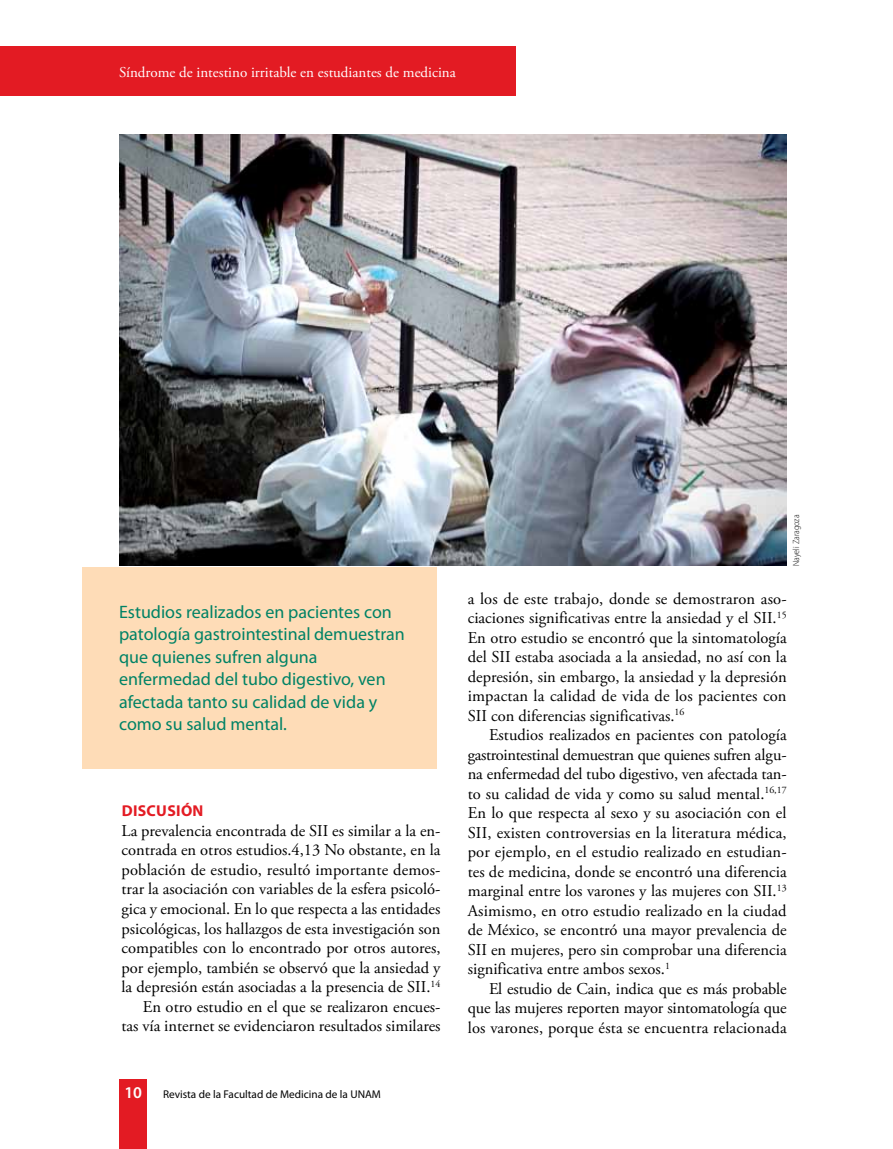
<style>
.page{position:relative;width:893px;height:1149px;background:#fff}
.page>*{position:absolute;margin:0;border:0;box-sizing:border-box;transform-origin:0 0}
.t1{font:18px/22.5px "Myriad Pro";color:#008265}
.t2{font:16.5px/19.5px "Adobe Garamond Pro";color:#000;text-align:justify}
.t3{font:600 16.5px "Myriad Pro";color:#fff}
.t4{font:700 15.75px "Myriad Pro";color:#e31b23}
.t5{font:15px "Adobe Garamond Pro";color:#fff}
.t6{font:11.25px "Myriad Pro";color:#000}
.t7{font:300 9px "Myriad Pro";color:#000;scale:.9 1}
</style>
<div class="page">
<div style="left:119px;top:1079px;width:28px;height:69px;background:#e31b23"></div>
<div style="left:0;top:47px;width:516px;height:49px;background:#e31b23"></div>
<div style="left:82px;top:567px;width:354px;height:202px;background:#fedcb7"></div>
<img style="left:119px;top:134px;width:668px;height:431px">
<p class="t5" style="left:119px;top:63px;width:338px">Síndrome de intestino irritable en estudiantes de medicina</p>
<p class="t1" style="left:119px;top:600px;width:287px">Estudios realizados en pacientes con patología gastrointestinal demuestran que quienes sufren alguna enfermedad del tubo digestivo, ven afectada tanto su calidad de vida y como su salud mental.</p>
<p class="t4" style="left:122px;top:800px;width:45px">DISCUSIÓN</p>
<p class="t2" style="left:122px;top:821px;width:320px;text-align:right">La prevalencia encontrada de SII es similar a la en&shy;contrada en otros estudios.4,13 No obstante, en la población de estudio, resultó importante demos&shy;trar la asociación con variables de la esfera psicoló&shy;gica y emocional. En lo que respecta a las entidades psicológicas, los hallazgos de esta investigación son compatibles con lo encontrado por otros autores, por ejemplo, también se observó que la ansiedad y la depresión están asociadas a la presencia de SII.<sup>14<br></sup>En otro estudio en el que se realizaron encues-<br>tas vía internet se evidenciaron resultados similares</p>
<p class="t3" style="left:124px;top:1081px;width:19px">10</p>
<p class="t6" style="left:163px;top:1086px;width:219px">Revista de la Facultad de Medicina de la UNAM</p>
<p class="t7" style="left:791px;top:565px;width:58px;rotate:-90deg">Nayeli Zaragoza</p>
<p class="t2" style="left:468px;top:589px;width:320px">a los de este trabajo, donde se demostraron aso&shy;ciaciones significativas entre la ansiedad y el SII.<sup>15<br></sup>En otro estudio se encontró que la sintomatología del SII estaba asociada a la ansiedad, no así con la depresión, sin embargo, la ansiedad y la depresión impactan la calidad de vida de los pacientes con SII con diferencias significativas.<sup>16</sup></p>
<p class="t2" style="left:468px;top:725px;width:320px;text-indent:21px">Estudios realizados en pacientes con patología gastrointestinal demuestran que quienes sufren algu&shy;na enfermedad del tubo digestivo, ven afectada tan&shy;to su calidad de vida y como su salud mental.<sup>16,17<br></sup>En lo que respecta al sexo y su asociación con el SII, existen controversias en la literatura médica, por ejemplo, en el estudio realizado en estudian&shy;tes de medicina, donde se encontró una diferencia marginal entre los varones y las mujeres con SII.<sup>13<br></sup>Asimismo, en otro estudio realizado en la ciudad de México, se encontró una mayor prevalencia de SII en mujeres, pero sin comprobar una diferencia significativa entre ambos sexos.<sup>1</sup></p>
<p class="t2" style="left:468px;top:979px;width:320px;text-indent:21px">El estudio de Cain, indica que es más probable que las mujeres reporten mayor sintomatología que los varones, porque ésta se encuentra relacionada</p>
</div>
